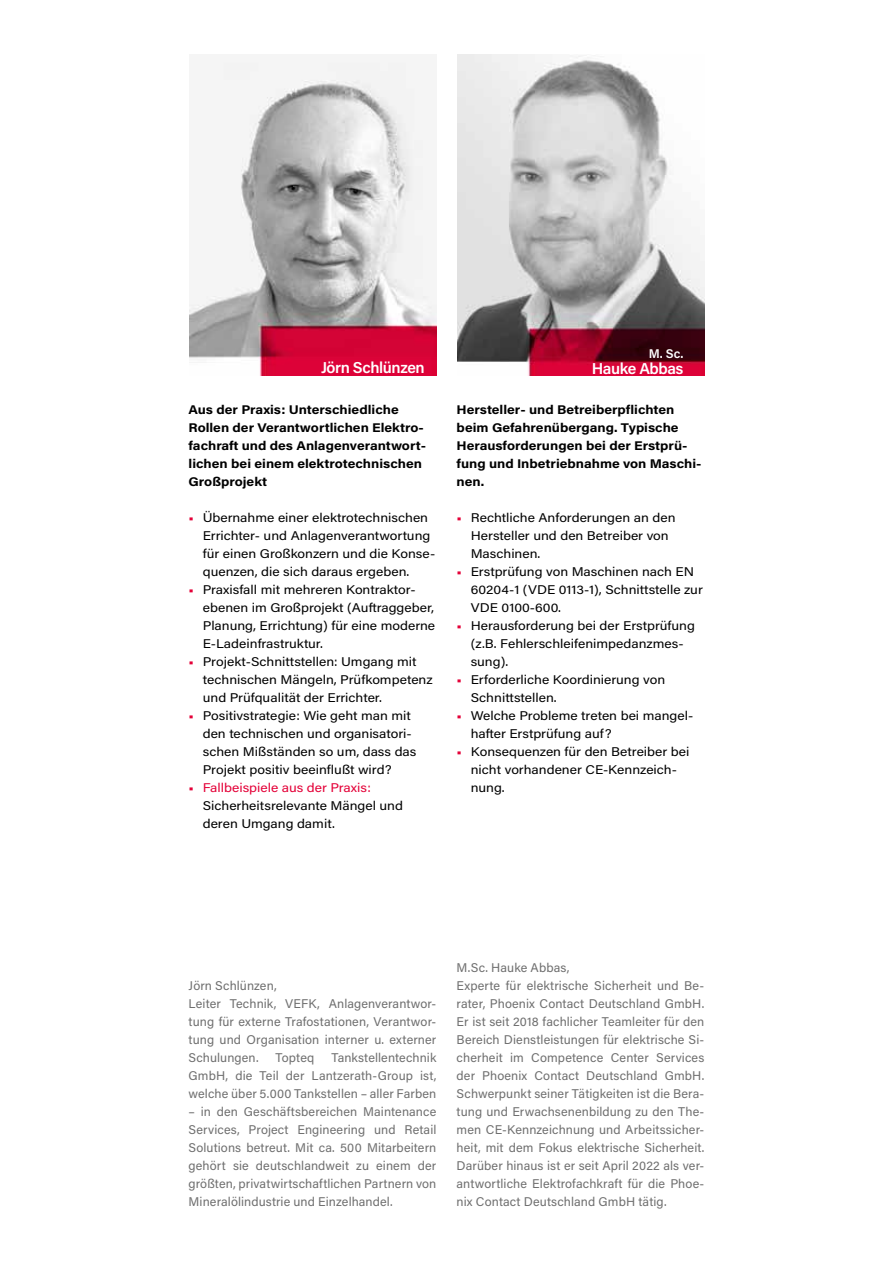
<style>
.page{position:relative;width:893px;height:1263px;background:#fff}
.page>*{position:absolute;margin:0;border:0;box-sizing:border-box;transform-origin:0 0}
.t1{font:600 15.75px "Acumin Pro";letter-spacing:-.025em;color:#fff}
.t2{font:12.6px/18px "Acumin Pro";letter-spacing:.01em;color:#6f6f6f}
.t3{font:12.6px/18px "Acumin Pro";color:#000;scale:1.1 1}
.t4{font:700 12.6px/18px "Acumin Pro";color:#000;scale:1.1 1}
.t5{font:600 12.6px "Acumin Pro";color:#fff}
.s1{font-weight:700;font-size:12px;color:#e40138}
.s2{color:#e40138}
</style>
<div class="page">
<img style="left:190px;top:62px;width:246px;height:313px">
<img style="left:458px;top:54px;width:246px;height:321px">
<p class="t5" style="left:649px;top:345px;width:36px">M. Sc.</p>
<p class="t1" style="left:321px;top:356px;width:105px">Jörn Schlünzen</p>
<p class="t1" style="left:592px;top:357px;width:93px">Hauke Abbas</p>
<p class="t4" style="left:189px;top:400px;width:217px">Aus der Praxis: Unterschiedliche<br>Rollen der Verantwortlichen Elektro&shy;fachraft und des Anlagenverantwort&shy;lichen bei einem elektrotechnischen<br>Großprojekt</p>
<p class="t3" style="left:203px;top:508px;width:213px;text-indent:-14px"><span class="s1">•</span> Übernahme einer elektrotechnischen Errichter- und Anlagenverantwortung für einen Großkonzern und die Konse&shy;quenzen, die sich daraus ergeben.</p>
<p class="t3" style="left:203px;top:580px;width:213px;text-indent:-14px"><span class="s1">•</span> Praxisfall mit mehreren Kontraktor&shy;ebenen im Großprojekt (Auftraggeber, Planung, Errichtung) für eine moderne E-Ladeinfrastruktur.</p>
<p class="t3" style="left:203px;top:652px;width:211px;text-indent:-14px"><span class="s1">•</span> Projekt-Schnittstellen: Umgang mit technischen Mängeln, Prüfkompetenz und Prüfqualität der Errichter.</p>
<p class="t3" style="left:203px;top:706px;width:196px;text-indent:-14px"><span class="s1">•</span> Positivstrategie: Wie geht man mit den technischen und organisatori&shy;schen Mißständen so um, dass das Projekt positiv beeinflußt wird?</p>
<p class="t3" style="left:203px;top:778px;width:184px;text-indent:-14px"><span class="s1">•</span> <span class="s2">Fallbeispiele aus der Praxis:<br></span>Sicherheitsrelevante Mängel und deren Umgang damit.</p>
<p class="t4" style="left:457px;top:400px;width:224px">Hersteller- und Betreiberpflichten beim Gefahrenübergang. Typische<br>Herausforderungen bei der Erstprü&shy;fung und Inbetriebnahme von Maschi&shy;nen.</p>
<p class="t3" style="left:471px;top:508px;width:188px;text-indent:-14px"><span class="s1">•</span> Rechtliche Anforderungen an den<br>Hersteller und den Betreiber von<br>Maschinen.</p>
<p class="t3" style="left:471px;top:562px;width:212px;text-indent:-14px"><span class="s1">•</span> Erstprüfung von Maschinen nach EN<br>60204-1 (VDE 0113-1), Schnittstelle zur<br>VDE 0100-600.</p>
<p class="t3" style="left:471px;top:616px;width:205px;text-indent:-14px"><span class="s1">•</span> Herausforderung bei der Erstprüfung (z.B. Fehlerschleifenimpedanzmes&shy;sung).</p>
<p class="t3" style="left:471px;top:670px;width:178px;text-indent:-14px"><span class="s1">•</span> Erforderliche Koordinierung von<br>Schnittstellen.</p>
<p class="t3" style="left:471px;top:706px;width:204px;text-indent:-14px"><span class="s1">•</span> Welche Probleme treten bei mangel&shy;hafter Erstprüfung auf?</p>
<p class="t3" style="left:471px;top:742px;width:200px;text-indent:-14px"><span class="s1">•</span> Konsequenzen für den Betreiber bei nicht vorhandener CE-Kennzeich&shy;nung.</p>
<p class="t2" style="left:189px;top:976px;width:249px">Jörn Schlünzen,<br>Leiter Technik, VEFK, Anlagenverantwor&shy;tung für externe Trafostationen, Verantwor&shy;tung und Organisation interner u. externer<br>Schulungen.</p>
<p class="t2" style="left:189px;top:1048px;width:249px;text-align:justify;text-indent:143px">Tankstellentechnik GmbH, die Teil der Lantzerath-Group ist, welche über 5.000 Tankstellen – aller Farben</p>
<p class="t2" style="left:189px;top:1102px;width:249px;text-align:justify">– in den Geschäftsbereichen Maintenance Services, Project Engineering und Retail Solutions betreut. Mit ca. 500 Mitarbeitern gehört sie deutschlandweit zu einem der größten, privatwirtschaftlichen Partnern von Mineralölindustrie und Einzelhandel.</p>
<p class="t2" style="left:276px;top:1048px;width:40px">Topteq</p>
<p class="t2" style="left:457px;top:958px;width:249px">M.Sc. Hauke Abbas,<br>Experte für elektrische Sicherheit und Be&shy;rater, Phoenix Contact Deutschland GmbH.<br>Er ist seit 2018 fachlicher Teamleiter für den Bereich Dienstleistungen für elektrische Si&shy;cherheit im Competence Center Services der Phoenix Contact Deutschland GmbH.<br>Schwerpunkt seiner Tätigkeiten ist die Bera&shy;tung und Erwachsenenbildung zu den The&shy;men CE-Kennzeichnung und Arbeitssicher&shy;heit, mit dem Fokus elektrische Sicherheit.<br>Darüber hinaus ist er seit April 2022 als ver&shy;antwortliche Elektrofachkraft für die Phoe&shy;nix Contact Deutschland GmbH tätig.</p>
</div>
